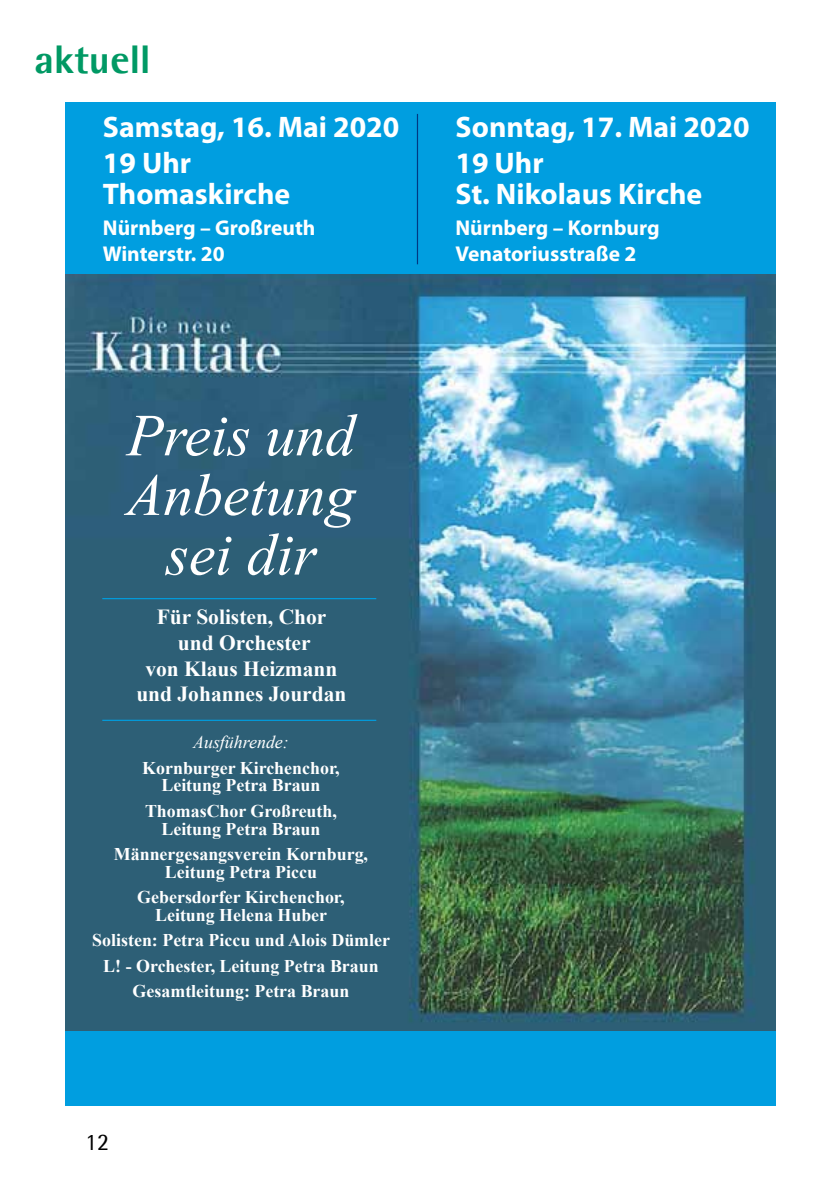
<style>
.page{position:relative;width:840px;height:1191px;background:#fff}
.page>*{position:absolute;margin:0;border:0;box-sizing:border-box;transform-origin:0 0}
.t1{font:italic 59.6px/59.6px "Times New Roman";color:#fff;text-align:center}
.t2{font:700 40px "Agfa Rotis Semisans Ex";color:#009964}
.t3{font:700 29.8px/35.8px "Myriad Pro";color:#fff}
.t4{font:24px "Agfa Rotis Semisans";color:#000}
.t5{font:700 21.4px/26.2px "Myriad Pro";color:#fff}
.t6{font:700 21.4px/25.8px "Times New Roman";color:#fff;text-align:center}
.t7{font:700 17.8px/17.8px "Times New Roman";color:#fff;text-align:center}
.t8{font:italic 17.8px "Times New Roman";color:#fff}
</style>
<div class="page">
<img style="left:65px;top:273px;width:710px;height:758px">
<div style="left:65px;top:102px;width:710px;height:171px;background:#009ee0"></div>
<hr style="left:102px;top:598px;width:274px;height:1px;background:#009ee0">
<hr style="left:102px;top:719px;width:274px;height:2px;background:#009ee0">
<hr style="left:416px;top:114px;width:2px;height:150px;background:#003882">
<div style="left:65px;top:1031px;width:710px;height:75px;background:#009ee0"></div>
<h2 class="t2" style="left:34px;top:35px;width:118px">aktuell</h2>
<h3 class="t3" style="left:103px;top:108px;width:298px">Samstag, 16. Mai 2020<br>19 Uhr</h3>
<h3 class="t3" style="left:103px;top:175px;width:189px">Thomaskirche</h3>
<p class="t5" style="left:103px;top:214px;width:214px">Nürnberg – Großreuth<br>Winterstr. 20</p>
<h3 class="t3" style="left:455px;top:108px;width:295px">Sonntag, 17. Mai 2020<br>19 Uhr</h3>
<h3 class="t3" style="left:455px;top:175px;width:248px">St. Nikolaus Kirche</h3>
<p class="t5" style="left:455px;top:214px;width:205px">Nürnberg – Kornburg<br>Venatoriusstraße 2</p>
<h1 class="t1" style="left:127px;top:404px;width:230px">Preis und<br>Anbetung sei dir</h1>
<p class="t6" style="left:136px;top:603px;width:211px">Für Solisten, Chor und Orchester<br>von Klaus Heizmann und Johannes Jourdan</p>
<p class="t8" style="left:193px;top:730px;width:97px">Ausführende:</p>
<p class="t7" style="left:142px;top:758px;width:199px">Kornburger Kirchenchor,<br>Leitung Petra Braun</p>
<p class="t7" style="left:145px;top:801px;width:193px">ThomasChor Großreuth,<br>Leitung Petra Braun</p>
<p class="t7" style="left:114px;top:844px;width:255px">Männergesangsverein Kornburg,<br>Leitung Petra Piccu</p>
<p class="t7" style="left:137px;top:888px;width:209px">Gebersdorfer Kirchenchor,<br>Leitung Helena Huber</p>
<p class="t7" style="left:92px;top:927px;width:299px;line-height:25.4px">Solisten: Petra Piccu und Alois Dümler<br>L! - Orchester, Leitung Petra Braun<br>Gesamtleitung: Petra Braun</p>
<h3 class="t4" style="left:85px;top:1127px;width:26px">12</h3>
</div>
